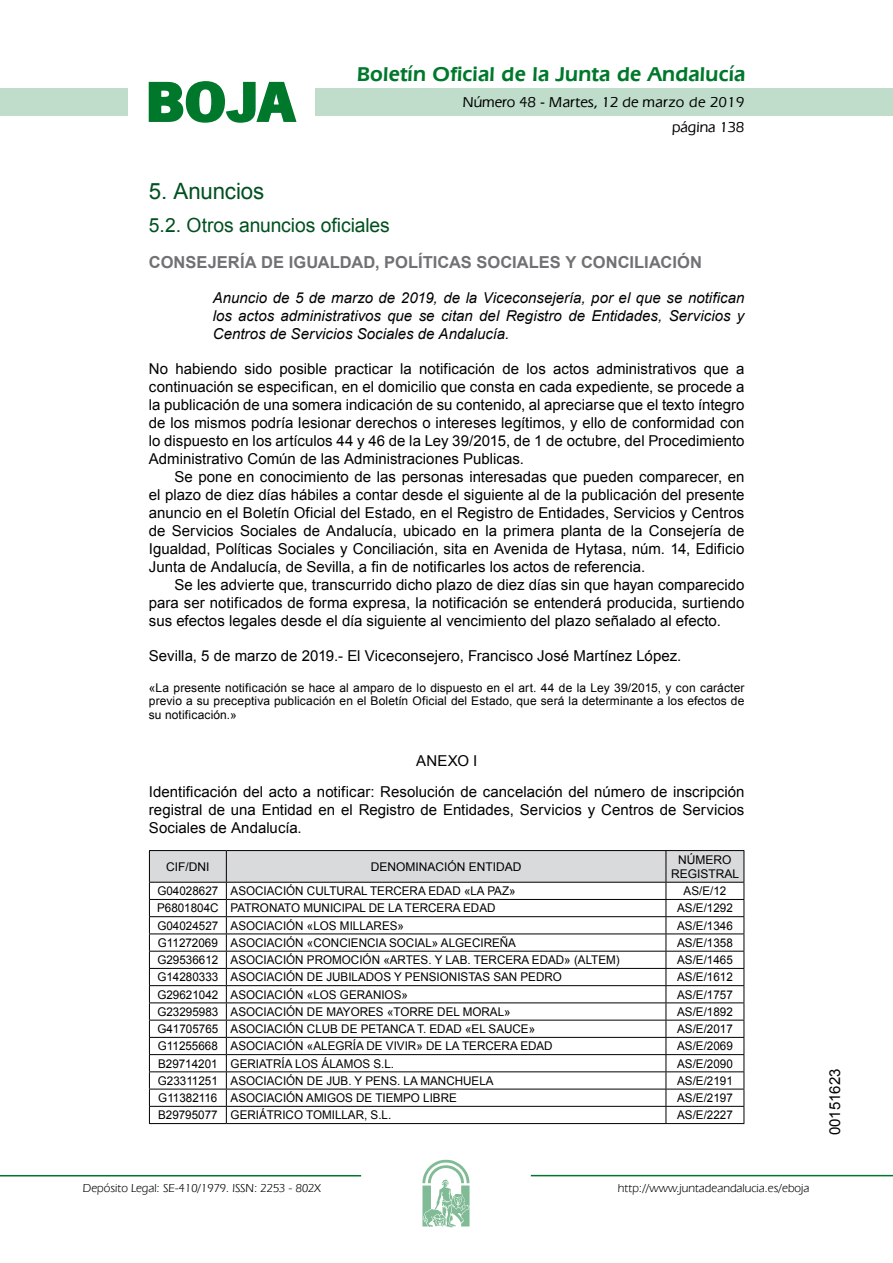
<style>
.page{position:relative;width:893px;height:1263px;background:#fff}
.page>*{position:absolute;margin:0;border:0;box-sizing:border-box;transform-origin:0 0}
.t1{font:700 57.75px "News Got T";color:#00782c;scale:1.14 1}
.t2{font:22.5px "Arial";letter-spacing:-.005em;color:#00501f}
.t3{font:600 21px "Eras IT Cby BT";letter-spacing:.01em;color:#00782c}
.t4{font:19.5px "Arial";letter-spacing:-.005em;color:#00501f}
.t5{font:700 16.5px "Arial";color:#707173}
.t6{font:15px/18px "Arial";color:#000;text-align:justify}
.t7{font:italic 15px/18px "Arial";color:#000;text-align:justify}
.t8{font:500 15px/24.5px "Eras IT Cby BT";color:#000;text-align:right}
.t9{font:12px/13.5px "Arial";color:#000;text-align:justify}
.t10{font:12px "Eras IT Cby BT";color:#000}
</style>
<div class="page">
<div style="left:315px;top:88px;width:577px;height:28px;background:#bfddca"></div>
<div style="left:0;top:88px;width:128px;height:28px;background:#bfddca"></div>
<hr style="left:0;top:1175px;width:361px;height:2px;background:#00782c">
<svg style="left:422px;top:1159px;width:47px;height:68px"></svg>
<hr style="left:531px;top:1175px;width:361px;height:1px;background:#00782c">
<svg style="left:148px;top:81px;width:149px;height:42px"></svg>
<hr style="left:149px;top:850px;width:77px;height:1px;background:#000">
<hr style="left:226px;top:850px;width:440px;height:1px;background:#000">
<hr style="left:666px;top:850px;width:78px;height:1px;background:#000">
<svg style="left:149px;top:851px;width:595px;height:272px"></svg>
<hr style="left:149px;top:1123px;width:77px;height:1px;background:#000">
<hr style="left:226px;top:1123px;width:440px;height:1px;background:#000">
<hr style="left:666px;top:1123px;width:78px;height:1px;background:#000">
<h1 class="t1" style="left:145px;top:68px;width:133px">BOJA</h1>
<h3 class="t3" style="left:357px;top:62px;width:390px">Boletín Oficial de la Junta de Andalucía</h3>
<p class="t8" style="left:463px;top:90px;width:283px">Número 48 - Martes, 12 de marzo de 2019 página 138</p>
<h2 class="t2" style="left:149px;top:177px;width:117px">5. Anuncios</h2>
<h3 class="t4" style="left:149px;top:212px;width:242px">5.2. Otros anuncios oficiales</h3>
<p class="t5" style="left:149px;top:251px;width:554px">CONSEJERÍA DE IGUALDAD, POLÍTICAS SOCIALES Y CONCI LIACIÓN</p>
<p class="t7" style="left:213px;top:289px;width:533px">Anuncio de 5 de marzo de 2019, de la Viceconsejería, por el que se notifican los actos administrativos que se citan del Registro de Entidades, Servicios y Centros de Servicios Sociales de Andalucía.</p>
<p class="t6" style="left:149px;top:360px;width:597px">No habiendo sido posible practicar la notificación de los actos administrativos que a continuación se especifican, en el domicilio que consta en cada expediente, se procede a la publicación de una somera indicación de su contenido, al apreciarse que el texto íntegro de los mismos podría lesionar derechos o intereses legítimos, y ello de conformidad con lo dispuesto en los artículos 44 y 46 de la Ley 39/2015, de 1 de octubre, del Procedimiento Administrativo Común de las Administraciones Publicas.</p>
<p class="t6" style="left:149px;top:468px;width:597px;text-indent:26px">Se pone en conocimiento de las personas interesadas que pueden comparecer, en el plazo de diez días hábiles a contar desde el siguiente al de la publicación del presente anuncio en el Boletín Oficial del Estado, en el Registro de Entidades, Servicios y Centros de Servicios Sociales de Andalucía, ubicado en la primera planta de la Consejería de Igualdad, Políticas Sociales y Conciliación, sita en Avenida de Hytasa, núm. 14, Edificio Junta de Andalucía, de Sevilla, a fin de notificarles los actos de referencia.</p>
<p class="t6" style="left:149px;top:576px;width:597px;text-indent:26px">Se les advierte que, transcurrido dicho plazo de diez días sin que hayan comparecido para ser notificados de forma expresa, la notificación se entenderá producida, surtiendo sus efectos legales desde el día siguiente al vencimiento del plazo señalado al efecto.</p>
<p class="t6" style="left:149px;top:647px;width:534px">Sevilla, 5 de marzo de 2019.- El Viceconsejero, Francisco José Martínez López.</p>
<p class="t9" style="left:149px;top:681px;width:597px">«La presente notificación se hace al amparo de lo dispuesto en el art. 44 de la Ley 39/2015, y con carácter previo a su preceptiva publicación en el Boletín Oficial del Estado, que será la determinante a los efectos de su notificación.»</p>
<p class="t6" style="left:149px;top:746px;width:597px;line-height:30.8px;text-align:center">ANEXO I<br>Identificación del acto a notificar: Resolución de cancelación del número de inscripción</p>
<p class="t6" style="left:149px;top:801px;width:597px">registral de una Entidad en el Registro de Entidades, Servicios y Centros de Servicios<br>Sociales de Andalucía.</p>
<p class="t9" style="left:166px;top:860px;width:45px">CIF/DNI</p>
<p class="t9" style="left:371px;top:860px;width:152px">DENOMINACIÓN ENTIDAD</p>
<p class="t9" style="left:671px;top:852px;width:70px;line-height:14.4px;text-align:center">NÚMERO<br>REGISTRAL</p>
<p class="t9" style="left:157px;top:884px;width:359px">G04028627 ASOCIACIÓN CULTURAL TERCERA EDAD «LA PAZ»</p>
<p class="t9" style="left:683px;top:884px;width:44px">AS/E/12</p>
<p class="t9" style="left:157px;top:902px;width:340px">P6801804C PATRONATO MUNICIPAL DE LA TERCERA EDAD</p>
<p class="t9" style="left:677px;top:902px;width:57px">AS/E/1292</p>
<p class="t9" style="left:157px;top:919px;width:248px">G04024527 ASOCIACIÓN «LOS MILLARES»</p>
<p class="t9" style="left:677px;top:919px;width:57px">AS/E/1346</p>
<p class="t9" style="left:158px;top:936px;width:359px">G11272069 ASOCIACIÓN «CONCIENCIA SOCIAL» ALGECIREÑA</p>
<p class="t9" style="left:677px;top:936px;width:57px">AS/E/1358</p>
<p class="t9" style="left:157px;top:953px;width:464px">G29536612 ASOCIACIÓN PROMOCIÓN «ARTES. Y LAB. TERCERA EDAD» (ALTEM)</p>
<p class="t9" style="left:677px;top:953px;width:57px">AS/E/1465</p>
<p class="t9" style="left:157px;top:971px;width:406px">G14280333 ASOCIACIÓN DE JUBILADOS Y PENSIONISTAS SAN PEDRO</p>
<p class="t9" style="left:677px;top:971px;width:57px">AS/E/1612</p>
<p class="t9" style="left:157px;top:988px;width:252px">G29621042 ASOCIACIÓN «LOS GERANIOS»</p>
<p class="t9" style="left:677px;top:988px;width:57px">AS/E/1757</p>
<p class="t9" style="left:157px;top:1005px;width:354px">G23295983 ASOCIACIÓN DE MAYORES «TORRE DEL MORAL»</p>
<p class="t9" style="left:677px;top:1005px;width:57px">AS/E/1892</p>
<p class="t9" style="left:157px;top:1022px;width:379px">G41705765 ASOCIACIÓN CLUB DE PETANCA T. EDAD «EL SAUCE»</p>
<p class="t9" style="left:677px;top:1022px;width:57px">AS/E/2017</p>
<p class="t9" style="left:158px;top:1040px;width:396px">G11255668 ASOCIACIÓN «ALEGRÍA DE VIVIR» DE LA TERCERA EDAD</p>
<p class="t9" style="left:677px;top:1040px;width:57px">AS/E/2069</p>
<p class="t9" style="left:158px;top:1057px;width:237px">B29714201 GERIATRÍA LOS ÁLAMOS S.L.</p>
<p class="t9" style="left:677px;top:1057px;width:57px">AS/E/2090</p>
<p class="t9" style="left:158px;top:1074px;width:337px">G23311251 ASOCIACIÓN DE JUB. Y PENS. LA MANCHUELA</p>
<p class="t9" style="left:677px;top:1074px;width:57px">AS/E/2191</p>
<p class="t9" style="left:158px;top:1091px;width:300px">G11382116 ASOCIACIÓN AMIGOS DE TIEMPO LIBRE</p>
<p class="t9" style="left:677px;top:1091px;width:57px">AS/E/2197</p>
<p class="t9" style="left:158px;top:1108px;width:235px">B29795077 GERIÁTRICO TOMILLAR, S.L.</p>
<p class="t9" style="left:677px;top:1108px;width:57px">AS/E/2227</p>
<p class="t10" style="left:83px;top:1181px;width:239px">Depósito Legal: SE-410/1979. ISSN: 2253 - 802X</p>
<p class="t10" style="left:618px;top:1181px;width:193px">http://www.juntadeandalucia.es/eboja</p>
<p class="t6" style="left:826px;top:1135px;width:68px;rotate:-90deg">00151623</p>
</div>
